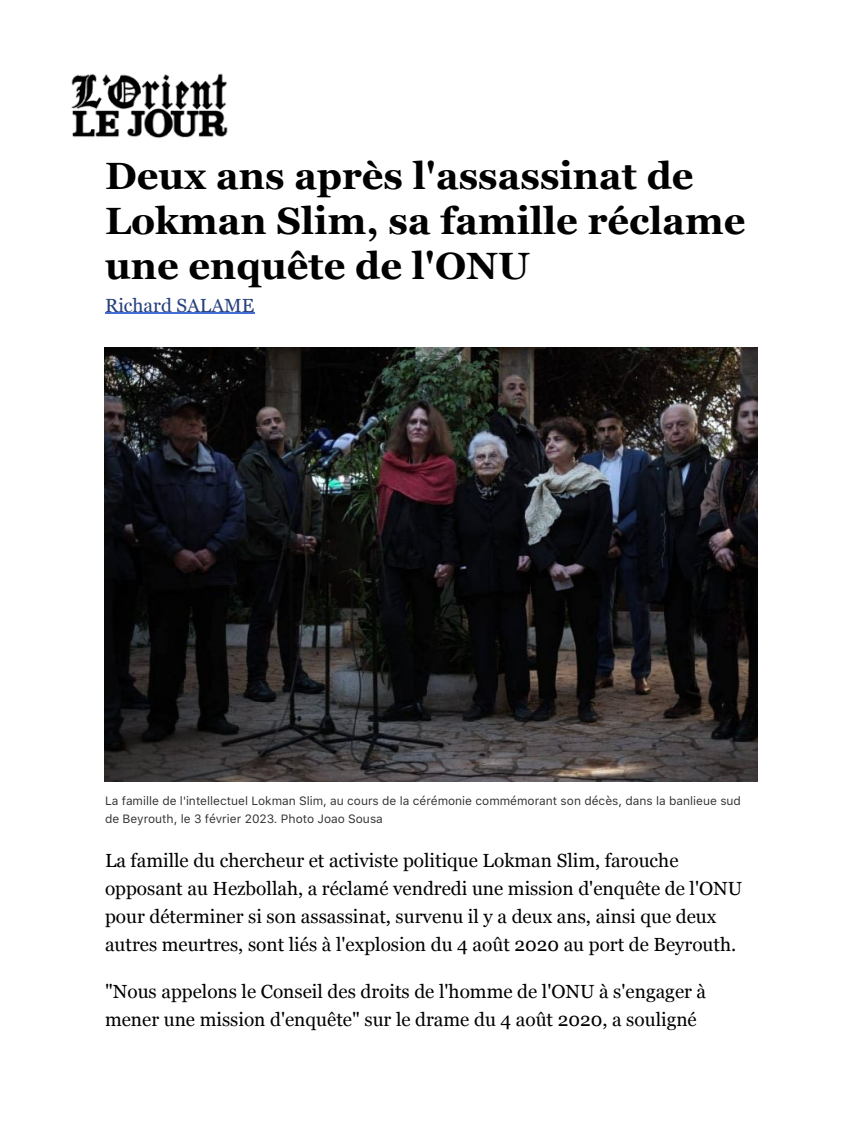
<style>
.page{position:relative;width:862px;height:1141px;background:#fff}
.page>*{position:absolute;margin:0;border:0;box-sizing:border-box;transform-origin:0 0}
.t1{font:700 38px/45px "Georgia";color:#000}
.t2{font:19px/28px "Georgia";color:#000}
.t3{font:19px "Georgia";color:#27427e}
.t4{font:12px/18px ".SFNS Text";color:rgb(0 0 0/.8)}
</style>
<div class="page">
<img style="left:71px;top:73px;width:157px;height:65px">
<hr style="left:105px;top:313px;width:149px;height:1px;background:#416ed2">
<img style="left:105px;top:348px;width:652px;height:434px">
<h1 class="t1" style="left:105px;top:151px;width:641px">Deux ans après 'l assassinat de<br>Lokman Slim, sa famille réclame une enquête de 'l ONU</h1>
<p class="t3" style="left:105px;top:291px;width:151px">Richard SALAME</p>
<p class="t4" style="left:105px;top:792px;width:637px">La famille de 'l intellectuel Lokman Slim, au cours de la cérémonie commémorant son décès, dans la banlieue sud de Beyrouth le, 3 février 2023. Photo Joao Sousa</p>
<p class="t2" style="left:105px;top:846px;width:638px">La famille du chercheur et activiste politique Lokman Slim, farouche opposant au Hezbollah a, réclamé vendredi une mission 'd enquête de 'l ONU pour déterminer si son assassinat, survenu ayil deux ans, ainsi que deux autres meurtres, sont liés 'là explosion du 4 août 2020 au port de Beyrouth.</p>
<p class="t2" style="left:105px;top:977px;width:602px">"Nous appelons le Conseil des droits de 'l homme de 'l ONU 'sà engager à mener une mission 'd enquête" sur le drame du 4 août 2020, a souligné</p>
</div>
